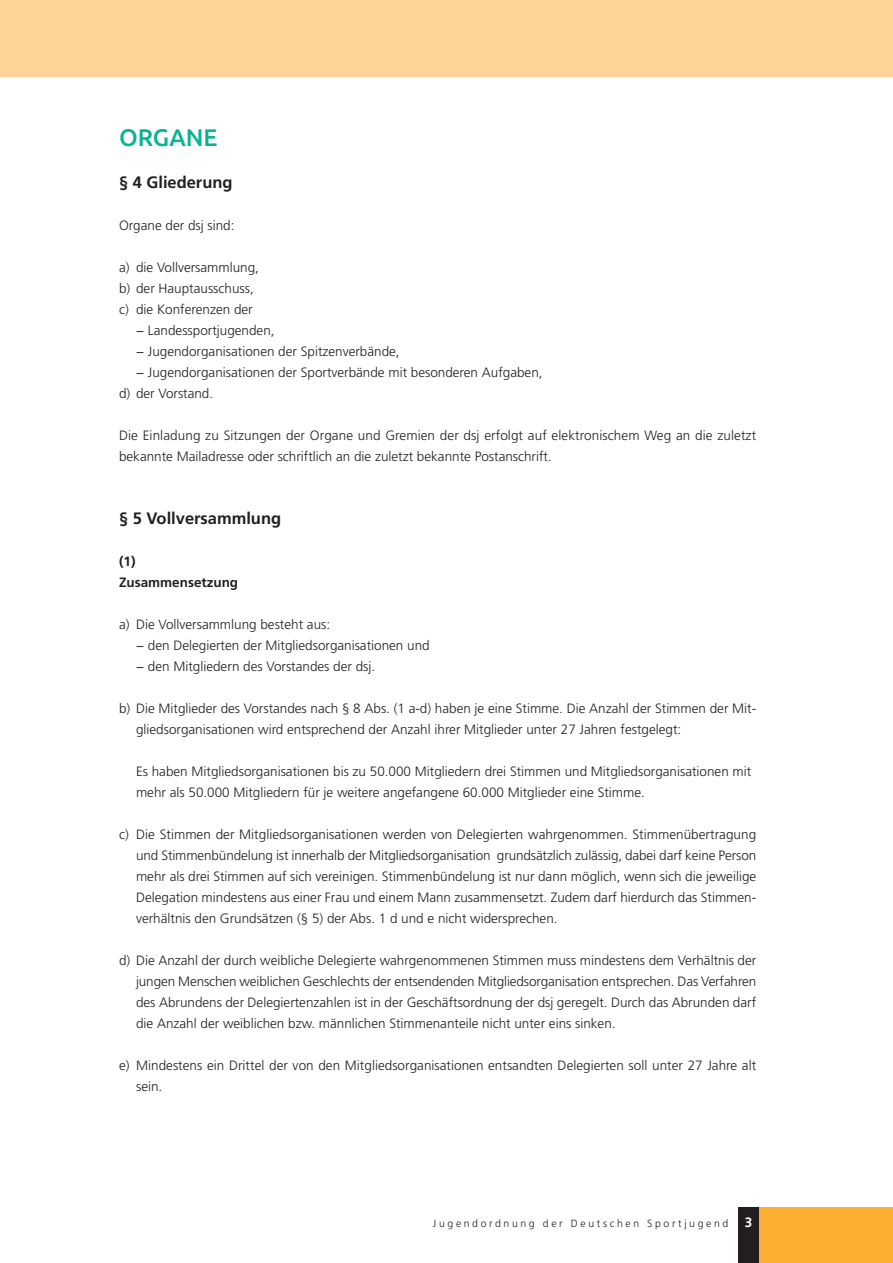
<style>
.page{position:relative;width:893px;height:1263px;background:#fff}
.page>*{position:absolute;margin:0;border:0;box-sizing:border-box;transform-origin:0 0}
.t1{font:500 24px "Ubuntu";color:#09b495}
.t2{font:700 16.5px "Frutiger";color:#231f20}
.t3{font:300 13.5px/21px "Frutiger";color:#231f20}
.t4{font:700 13.5px/21px "Frutiger";color:#231f20}
.t5{font:300 10.5px "Frutiger";letter-spacing:.25em;color:#231f20}
.s1{font-family:"Adobe Garamond";font-weight:700;font-size:15px;color:#fff}
</style>
<div class="page">
<div style="left:759px;top:1207px;width:133px;height:56px;background:#fbb031"></div>
<div style="left:739px;top:1207px;width:20px;height:56px;background:#231f20"></div>
<div style="left:0;top:0;width:892px;height:76px;background:#fed496"></div>
<h1 class="t1" style="left:119px;top:124px;width:100px">ORGANE</h1>
<p class="t2" style="left:119px;top:175px;width:115px">§ 4 Gliederung</p>
<p class="t3" style="left:119px;top:216px;width:117px">Organe der dsj sind:</p>
<p class="t3" style="left:119px;top:258px;width:141px">a) die Vollversammlung,</p>
<p class="t3" style="left:119px;top:279px;width:136px">b) der Hauptausschuss,</p>
<p class="t3" style="left:119px;top:300px;width:135px">c) die Konferenzen der</p>
<p class="t3" style="left:136px;top:321px;width:140px">− Landessportjugenden,</p>
<p class="t3" style="left:136px;top:342px;width:265px">− Jugendorganisationen der Spitzenverbände,</p>
<p class="t3" style="left:136px;top:363px;width:408px">− Jugendorganisationen der Sportverbände mit besonderen Aufgaben,</p>
<p class="t3" style="left:119px;top:384px;width:96px">d) der Vorstand.</p>
<p class="t3" style="left:119px;top:426px;width:638px">Die Einladung zu Sitzungen der Organe und Gremien der dsj erfolgt auf elektronischem Weg an die zuletzt bekannte Mailadresse oder schriftlich an die zuletzt bekannte Postanschrift.</p>
<p class="t2" style="left:119px;top:511px;width:164px">§ 5 Vollversammlung</p>
<p class="t4" style="left:119px;top:552px;width:121px">(1)<br>Zusammensetzung</p>
<p class="t3" style="left:136px;top:615px;width:295px;text-indent:-17px">a) Die Vollversammlung besteht aus:<br>− den Delegierten der Mitgliedsorganisationen und − den Mitgliedern des Vorstandes der dsj.</p>
<p class="t3" style="left:136px;top:699px;width:622px;text-indent:-17px">b) Die Mitglieder des Vorstandes nach § 8 Abs. (1 a-d) haben je eine Stimme. Die Anzahl der Stimmen der Mit&shy;gliedsorganisationen wird entsprechend der Anzahl ihrer Mitglieder unter 27 Jahren festgelegt:</p>
<p class="t3" style="left:136px;top:762px;width:617px">Es haben Mitgliedsorganisationen bis zu 50.000 Mitgliedern drei Stimmen und Mitgliedsorganisationen mit mehr als 50.000 Mitgliedern für je weitere angefangene 60.000 Mitglieder eine Stimme.</p>
<p class="t3" style="left:136px;top:825px;width:622px;text-align:justify;text-indent:-17px">c) Die Stimmen der Mitgliedsorganisationen werden von Delegierten wahrgenommen. Stimmenübertragung und Stimmenbündelung ist innerhalb der Mitgliedsorganisation grundsätzlich zulässig, dabei darf keine Person mehr als drei Stimmen auf sich vereinigen. Stimmenbündelung ist nur dann möglich, wenn sich die jeweilige Delegation mindestens aus einer Frau und einem Mann zusammensetzt. Zudem darf hierdurch das Stimmen&shy;verhältnis den Grundsätzen (§ 5) der Abs. 1 d und e nicht widersprechen.</p>
<p class="t3" style="left:136px;top:951px;width:622px;text-align:justify;text-indent:-17px">d) Die Anzahl der durch weibliche Delegierte wahrgenommenen Stimmen muss mindestens dem Verhältnis der jungen Menschen weiblichen Geschlechts der entsendenden Mitgliedsorganisation entsprechen. Das Verfahren des Abrundens der Delegiertenzahlen ist in der Geschäftsordnung der dsj geregelt. Durch das Abrunden darf die Anzahl der weiblichen bzw. männlichen Stimmenanteile nicht unter eins sinken.</p>
<p class="t3" style="left:136px;top:1056px;width:622px;text-indent:-17px">e) Mindestens ein Drittel der von den Mitgliedsorganisationen entsandten Delegierten soll unter 27 Jahre alt sein.</p>
<p class="t5" style="left:433px;top:1219px;width:321px">Jugendordnung der Deutschen Sportjugend <span class="s1">3</span></p>
</div>
